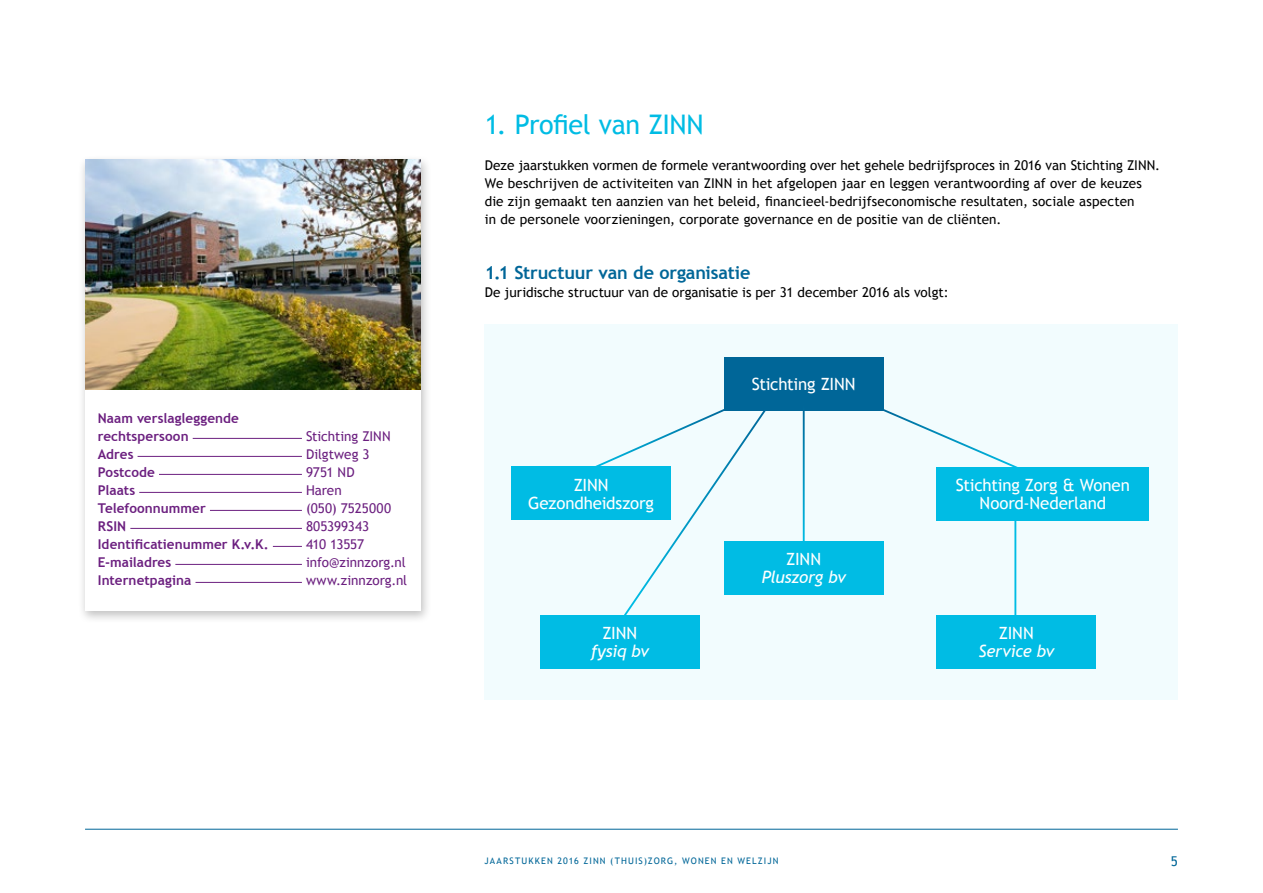
<style>
.page{position:relative;width:1263px;height:893px;background:#fff}
.page>*{position:absolute;margin:0;border:0;box-sizing:border-box;transform-origin:0 0}
.t1{font:27px "Trebuchet MS";letter-spacing:-.02em;color:#00bce4}
.t2{font:700 18px "Trebuchet MS";letter-spacing:-.01em;color:#006698}
.t3{font:16.8px/18px "Trebuchet MS";letter-spacing:-.01em;color:#fff;text-align:center}
.t4{font:italic 16.8px "Trebuchet MS";letter-spacing:-.02em;color:#fff}
.t5{font:13.5px/18px "Trebuchet MS";letter-spacing:.005em;color:#000}
.t6{font:700 13.5px/18px "Trebuchet MS";letter-spacing:.005em;color:#6c2080}
.t7{font:13.5px "Trebuchet MS";letter-spacing:-.005em;color:#6c2080}
.t8{font:13.5px "Trebuchet MS";letter-spacing:-.025em;color:#6c2080}
.t9{font:13.5px "Trebuchet MS";color:#006698}
.t10{font:9px "Trebuchet MS";letter-spacing:.125em;color:#006698}
</style>
<div class="page">
<hr style="left:85px;top:829px;width:1093px;height:1px;background:#006698">
<div style="left:78px;top:155px;width:354px;height:468px;background:#000;opacity:.25"></div>
<div style="left:85px;top:385px;width:336px;height:225px;background:#fff"></div>
<img style="left:85px;top:159px;width:336px;height:231px">
<hr style="left:193px;top:438px;width:109px;height:1px;background:#6c2080">
<hr style="left:138px;top:456px;width:164px;height:1px;background:#6c2080">
<hr style="left:159px;top:474px;width:143px;height:1px;background:#6c2080">
<hr style="left:139px;top:492px;width:163px;height:1px;background:#6c2080">
<hr style="left:210px;top:510px;width:92px;height:1px;background:#6c2080">
<hr style="left:130px;top:528px;width:172px;height:1px;background:#6c2080">
<svg style="left:273px;top:546px;width:29px;height:1px"></svg>
<hr style="left:175px;top:564px;width:127px;height:1px;background:#6c2080">
<hr style="left:195px;top:582px;width:107px;height:1px;background:#6c2080">
<div style="left:485px;top:324px;width:693px;height:376px;background:#f2fcfe"></div>
<div style="left:724px;top:358px;width:159px;height:53px;background:#006698"></div>
<hr style="left:803px;top:406px;width:2px;height:136px;background:#fff">
<hr style="left:1014px;top:477px;width:2px;height:139px;background:#00bce4">
<svg style="left:589px;top:409px;width:179px;height:210px"></svg>
<svg style="left:883px;top:407px;width:135px;height:60px"></svg>
<div style="left:724px;top:541px;width:159px;height:53px;background:#00bce4"></div>
<div style="left:540px;top:616px;width:159px;height:53px;background:#00bce4"></div>
<div style="left:936px;top:467px;width:213px;height:53px;background:#00bce4"></div>
<div style="left:936px;top:615px;width:160px;height:53px;background:#00bce4"></div>
<div style="left:511px;top:467px;width:160px;height:53px;background:#00bce4"></div>
<p class="t6" style="left:98px;top:410px;width:143px">Naam verslagleggende rechtspersoon</p>
<p class="t7" style="left:306px;top:429px;width:76px">Stichting ZINN</p>
<p class="t6" style="left:98px;top:446px;width:37px">Adres</p>
<p class="t7" style="left:306px;top:447px;width:65px">Dilgtweg 3</p>
<p class="t6" style="left:98px;top:464px;width:59px">Postcode</p>
<p class="t7" style="left:306px;top:465px;width:50px">9751 N D</p>
<p class="t6" style="left:98px;top:482px;width:39px">Plaats</p>
<p class="t7" style="left:306px;top:483px;width:37px">Haren</p>
<p class="t6" style="left:98px;top:500px;width:110px">Telefoonnummer</p>
<p class="t7" style="left:306px;top:501px;width:87px">(050) 7525000</p>
<p class="t6" style="left:98px;top:518px;width:30px">RSIN</p>
<p class="t7" style="left:306px;top:519px;width:65px">805399343</p>
<p class="t6" style="left:98px;top:536px;width:172px">Identificatienummer K.v.K.</p>
<p class="t8" style="left:306px;top:537px;width:60px">410 13557</p>
<p class="t6" style="left:98px;top:554px;width:75px">E-mailadres</p>
<p class="t7" style="left:306px;top:555px;width:101px">info@zinnzorg.nl</p>
<p class="t6" style="left:98px;top:572px;width:95px">Internetpagina</p>
<p class="t7" style="left:306px;top:573px;width:103px">www.zinnzorg.nl</p>
<h1 class="t1" style="left:485px;top:108px;width:220px">1. Profiel van ZINN</h1>
<p class="t5" style="left:485px;top:156px;width:677px">Deze jaarstukken vormen de formele verantwoording over het gehele bedrijfsproces in 2016 van Stichting ZINN .<br>We beschrijven de activiteiten van ZINN in het afgelopen jaar en leggen verantwoording af over de keuzes die zijn gemaakt ten aanzien van het beleid, financieel-bedrijfseconomische resultaten, sociale aspecten<br>in de personele voorzieningen, corporate governance en de positie van de cliënten.</p>
<h2 class="t2" style="left:485px;top:262px;width:267px">1.1 Structuur van de organisatie</h2>
<p class="t5" style="left:485px;top:284px;width:465px">De juridische structuur van de organisatie is per 31 december 2016 als volgt:</p>
<p class="t3" style="left:528px;top:476px;width:127px;text-align:left;text-indent:45px">ZINN<br>Gezondheidszorg</p>
<p class="t3" style="left:602px;top:625px;width:24px">ZINN</p>
<p class="t4" style="left:591px;top:642px;width:59px">fysiq bv</p>
<p class="t3" style="left:752px;top:376px;width:93px">Stichting ZINN</p>
<p class="t3" style="left:786px;top:550px;width:24px">ZINN</p>
<p class="t4" style="left:762px;top:567px;width:85px">Pluszorg bv</p>
<p class="t3" style="left:956px;top:476px;width:176px">Stichting Zorg &amp; Wonen<br>Noord-Nederland</p>
<p class="t3" style="left:999px;top:624px;width:24px">ZINN</p>
<p class="t4" style="left:978px;top:641px;width:77px">Service bv</p>
<p class="t10" style="left:484px;top:856px;width:116px">jaarstukken 2016 ZINN</p>
<p class="t10" style="left:610px;top:856px;width:170px">(Thuis)zorg, Wonen en Welzij n</p>
<p class="t9" style="left:1171px;top:853px;width:9px">5</p>
</div>
